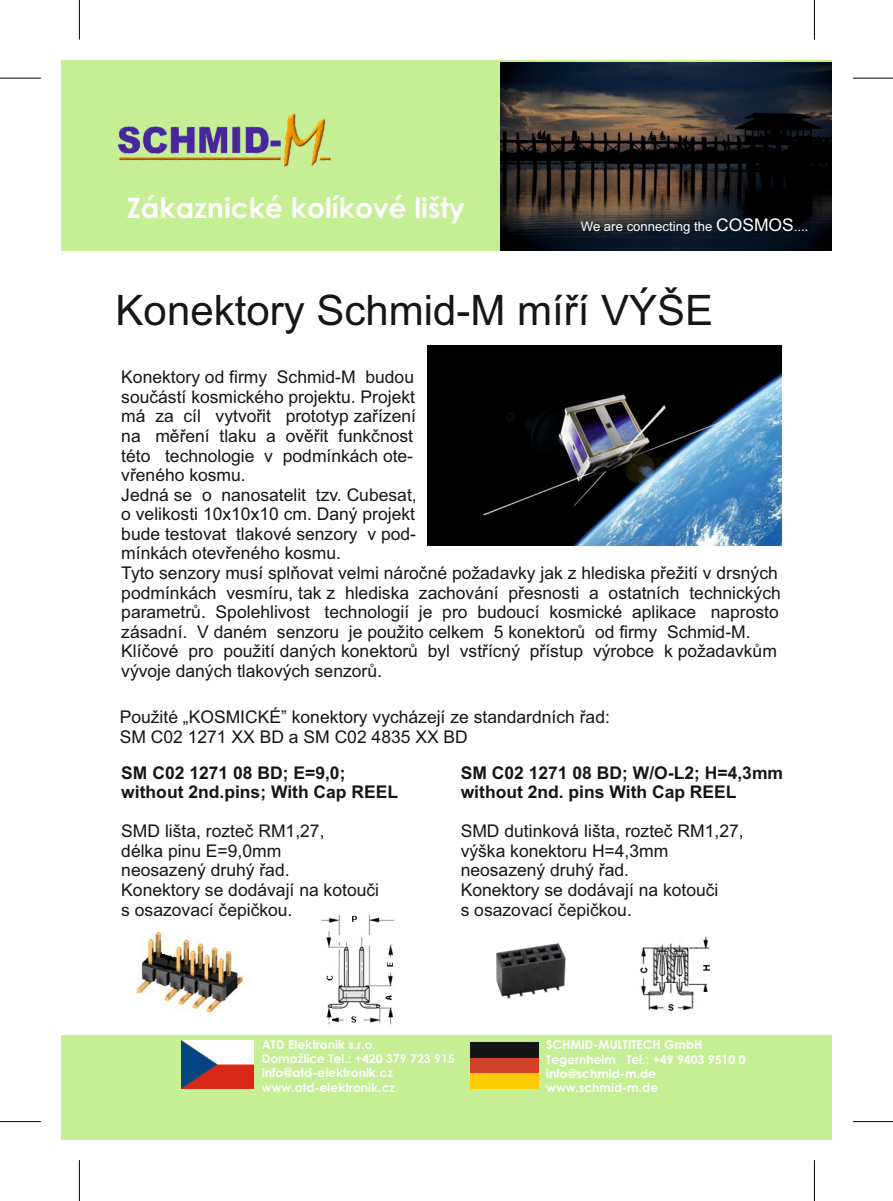
<style>
.page{position:relative;width:893px;height:1201px;background:#fff}
.page>*{position:absolute;margin:0;border:0;box-sizing:border-box;transform-origin:0 0}
.t1{font:42px "Arial";color:#151616}
.t2{font:700 28.18px "Century Gothic";color:#fff}
.t3{font:17.5px/19.6px "Arial";color:#151616}
.t4{font:700 17.5px/19.6px "Arial";color:#151616}
.t5{font:13.12px "Arial";color:#fff}
.t6{font:700 12.25px/14.2px "Century Gothic";color:#fff}
.s1{font-size:17.5px}
</style>
<div class="page">
<div style="left:62px;top:61px;width:770px;height:190px;background:#c5ee95"></div>
<img style="left:500px;top:63px;width:332px;height:188px">
<img style="left:119px;top:114px;width:212px;height:53px">
<img style="left:428px;top:346px;width:354px;height:199px">
<img style="left:321px;top:914px;width:74px;height:111px">
<img style="left:496px;top:943px;width:70px;height:56px">
<img style="left:640px;top:936px;width:70px;height:76px">
<div style="left:62px;top:1035px;width:770px;height:104px;background:#c5ee95"></div>
<img style="left:182px;top:1040px;width:72px;height:48px">
<div style="left:470px;top:1041px;width:68px;height:46px;background:#151616"></div>
<div style="left:470px;top:1058px;width:68px;height:30px;background:#d04128"></div>
<div style="left:470px;top:1073px;width:68px;height:15px;background:#fdcb00"></div>
<img style="left:129px;top:931px;width:116px;height:89px">
<hr style="left:0;top:1121px;width:41px;height:1px;background:#000">
<hr style="left:79px;top:1160px;width:1px;height:40px;background:#000">
<hr style="left:0;top:78px;width:41px;height:1px;background:#000">
<hr style="left:79px;top:0;width:1px;height:40px;background:#000">
<hr style="left:853px;top:78px;width:40px;height:1px;background:#000">
<hr style="left:814px;top:0;width:1px;height:40px;background:#000">
<hr style="left:853px;top:1121px;width:40px;height:1px;background:#000">
<hr style="left:814px;top:1160px;width:1px;height:40px;background:#000">
<h2 class="t2" style="left:127px;top:196px;width:340px">Zákaznické kolíkové lišty</h2>
<p class="t5" style="left:581px;top:221px;width:229px">We are connecting the <span class="s1">COSMOS</span>....</p>
<h1 class="t1" style="left:116px;top:294px;width:599px">Konektory Schmid-M míří VÝŠE</h1>
<p class="t3" style="left:121px;top:369px;width:661px">Konektory od firmy Schmid-M budou<br>součástí kosmického projektu. Projekt<br>má za cíl vytvořit prototyp zařízení<br>na měření tlaku a ověřit funkčnost<br>této technologie v podmínkách ote-<br>vřeného kosmu.<br>Jedná se o nanosatelit tzv. Cubesat,<br>o velikosti 10x10x10 cm. Daný projekt<br>bude testovat tlakové senzory v pod-<br>mínkách otevřeného kosmu.<br>Tyto senzory musí splňovat velmi náročné požadavky jak z hlediska přežití v drsných podmínkách vesmíru, tak z hlediska zachování přesnosti a ostatních technických parametrů. Spolehlivost technologií je pro budoucí kosmické aplikace naprosto zásadní. V daném senzoru je použito celkem 5 konektorů od firmy Schmid-M.<br>Klíčové pro použití daných konektorů byl vstřícný přístup výrobce k požadavkům vývoje daných tlakových senzorů.</p>
<p class="t3" style="left:120px;top:709px;width:492px">Použité „KOSMICKÉ” konektory vycházejí ze standardních řad:<br>SM C02 1271 XX BD a SM C02 4835 XX BD</p>
<p class="t4" style="left:121px;top:764px;width:278px">SM C02 1271 08 BD; E=9,0; without 2nd.pins; With Cap REEL</p>
<p class="t3" style="left:121px;top:823px;width:259px">SMD lišta, rozteč RM1,27,<br>délka pinu E=9,0mm<br>neosazený druhý řad.<br>Konektory se dodávají na kotouči s osazovací čepičkou.</p>
<p class="t4" style="left:461px;top:764px;width:324px">SM C02 1271 08 BD; W/O-L2; H=4,3mm without 2nd. pins With Cap REEL</p>
<p class="t3" style="left:461px;top:823px;width:285px">SMD dutinková lišta, rozteč RM1,27, výška konektoru H=4,3mm neosazený druhý řad.<br>Konektory se dodávají na kotouči<br>s osazovací čepičkou.</p>
<p class="t6" style="left:262px;top:1038px;width:194px">ATD Elektronik s.r.o.<br>Domažlice Tel.: +420 379 723 915 info@atd-elektronik.cz www.atd-elektronik.cz</p>
<p class="t6" style="left:546px;top:1039px;width:201px">SCHMID-MULTITECH GmbH<br>Tegernheim Tel.: +49 9403 9510 0 info@schmid-m.de www.schmid-m.de</p>
</div>
